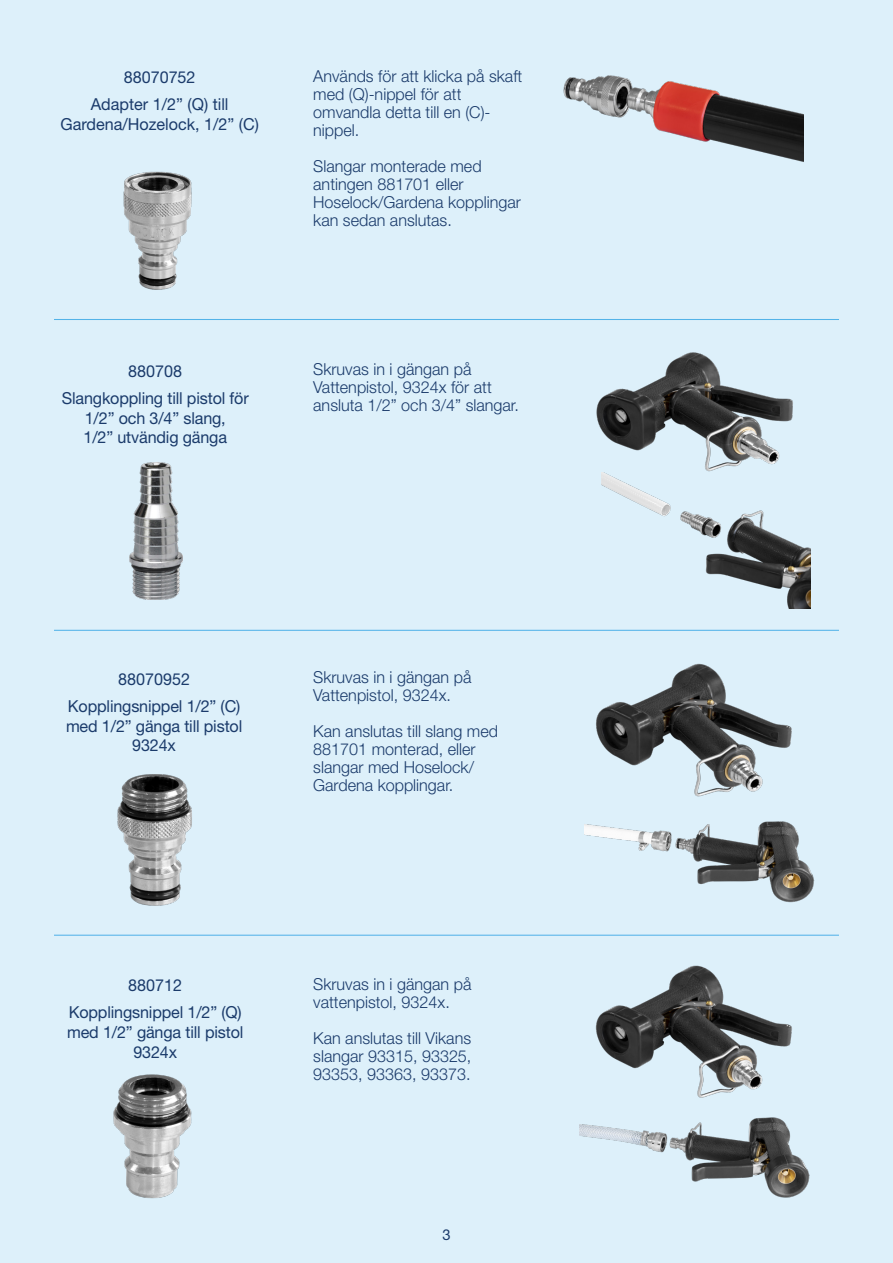
<style>
.page{position:relative;width:893px;height:1263px;background:#ddf0fa}
.page>*{position:absolute;margin:0;border:0;box-sizing:border-box;transform-origin:0 0}
.t1{font:300 16.5px/18px "Helvetica Neue LT Std";color:#1b3b6b}
.t2{font:16.5px/19.8px "Helvetica Neue LT Std";letter-spacing:-.01em;color:#1b3b6b;text-align:center}
.t3{font:15px "Helvetica Neue LT Std";color:#1b3b6b}
</style>
<div class="page">
<hr style="left:54px;top:630px;width:785px;height:1px;background:#53b3e8">
<hr style="left:54px;top:935px;width:785px;height:1px;background:#53b3e8">
<hr style="left:54px;top:319px;width:785px;height:1px;background:#53b3e8">
<img style="left:129px;top:463px;width:54px;height:136px">
<img style="left:601px;top:473px;width:209px;height:135px">
<img style="left:596px;top:352px;width:197px;height:121px">
<img style="left:585px;top:821px;width:230px;height:82px">
<img style="left:117px;top:774px;width:75px;height:132px">
<img style="left:596px;top:663px;width:196px;height:134px">
<img style="left:579px;top:1117px;width:231px;height:81px">
<img style="left:113px;top:1074px;width:79px;height:125px">
<img style="left:595px;top:965px;width:197px;height:133px">
<img style="left:123px;top:171px;width:69px;height:119px">
<img style="left:563px;top:76px;width:241px;height:86px">
<p class="t2" style="left:124px;top:67px;width:73px">88070752</p>
<p class="t2" style="left:91px;top:94px;width:139px">Adapter 1/2” (Q) till</p>
<p class="t2" style="left:60px;top:114px;width:200px">Gardena/Hozelock, 1/2” (C)</p>
<p class="t2" style="left:128px;top:361px;width:55px">880708</p>
<p class="t2" style="left:62px;top:388px;width:188px">Slangkoppling till pistol för</p>
<p class="t2" style="left:85px;top:408px;width:143px">1/2” och 3/4” slang,</p>
<p class="t2" style="left:84px;top:427px;width:145px">1/2” utvändig gänga</p>
<p class="t1" style="left:313px;top:67px;width:211px">Används för att klicka på skaft</p>
<p class="t1" style="left:313px;top:85px;width:179px">med (Q)-nippel för att omvandla detta till en (C)-</p>
<p class="t1" style="left:313px;top:121px;width:48px">nippel.</p>
<p class="t1" style="left:313px;top:157px;width:170px">Slangar monterade med</p>
<p class="t1" style="left:313px;top:175px;width:152px">antingen 881701 eller</p>
<p class="t1" style="left:313px;top:193px;width:209px">Hoselock/Gardena kopplingar</p>
<p class="t1" style="left:313px;top:211px;width:140px">kan sedan anslutas.</p>
<p class="t1" style="left:313px;top:360px;width:160px">Skruvas in i gängan på</p>
<p class="t1" style="left:313px;top:378px;width:180px">Vattenpistol, 9324x för att</p>
<p class="t1" style="left:313px;top:396px;width:207px">ansluta 1/2” och 3/4” slangar.</p>
<p class="t2" style="left:118px;top:669px;width:73px">88070952</p>
<p class="t2" style="left:68px;top:696px;width:174px">Kopplingsnippel 1/2” (C)</p>
<p class="t2" style="left:66px;top:715px;width:178px">med 1/2” gänga till pistol<br>9324x</p>
<p class="t1" style="left:313px;top:668px;width:160px">Skruvas in i gängan på</p>
<p class="t1" style="left:313px;top:686px;width:139px">Vattenpistol, 9324x.</p>
<p class="t1" style="left:313px;top:722px;width:186px">Kan anslutas till slang med</p>
<p class="t1" style="left:313px;top:740px;width:164px">881701 monterad, eller</p>
<p class="t1" style="left:313px;top:758px;width:162px">slangar med Hoselock/</p>
<p class="t1" style="left:313px;top:776px;width:142px">Gardena kopplingar.</p>
<p class="t2" style="left:128px;top:975px;width:55px">880712</p>
<p class="t2" style="left:69px;top:1002px;width:175px">Kopplingsnippel 1/2” (Q)</p>
<p class="t2" style="left:67px;top:1022px;width:178px">med 1/2” gänga till pistol</p>
<p class="t2" style="left:133px;top:1042px;width:45px">9324x</p>
<p class="t1" style="left:313px;top:974px;width:160px">Skruvas in i gängan på</p>
<p class="t1" style="left:313px;top:992px;width:138px">vattenpistol, 9324x.</p>
<p class="t1" style="left:313px;top:1028px;width:159px">Kan anslutas till Vikans</p>
<p class="t1" style="left:313px;top:1046px;width:160px">slangar 93315, 93325,</p>
<p class="t1" style="left:313px;top:1064px;width:159px">93353, 93363, 93373.</p>
<p class="t3" style="left:442px;top:1225px;width:10px">3</p>
</div>
